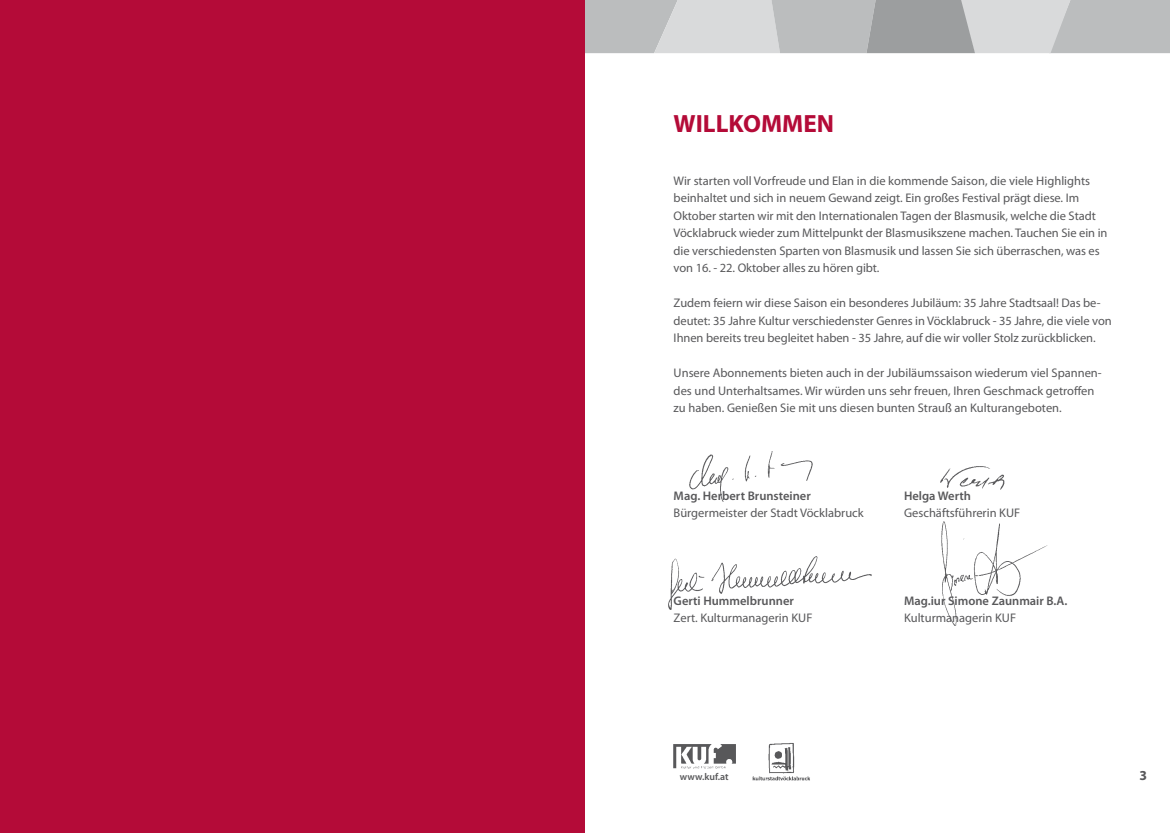
<style>
.page{position:relative;width:1170px;height:833px;background:#fff}
.page>*{position:absolute;margin:0;border:0;box-sizing:border-box;transform-origin:0 0}
.t1{font:700 25px "Myriad Pro";color:#b40b38}
.t2{font:700 13.75px "Myriad Pro";color:#58585a}
.t3{font:12.5px/17.5px "Myriad Pro";letter-spacing:-.005em;color:#58585a}
.t4{font:600 12.5px "Myriad Pro";color:#58585a}
.t5{font:600 9.88px "Myriad Pro";color:#58585a}
</style>
<div class="page">
<img style="left:940px;top:466px;width:65px;height:24px">
<img style="left:689px;top:452px;width:124px;height:50px">
<img style="left:941px;top:521px;width:107px;height:105px">
<img style="left:668px;top:556px;width:204px;height:54px">
<svg style="left:585px;top:0;width:584px;height:53px;background:#c0c1c2"></svg>
<img style="left:673px;top:744px;width:63px;height:25px">
<img style="left:752px;top:743px;width:58px;height:38px">
<div style="left:0;top:0;width:585px;height:833px;background:#b40b38"></div>
<h1 class="t1" style="left:673px;top:107px;width:162px">WILLKOMMEN</h1>
<p class="t3" style="left:673px;top:172px;width:435px">Wir starten voll Vorfreude und Elan in die kommende Saison, die viele Highlights beinhaltet und sich in neuem Gewand zeigt. Ein großes Festival prägt diese. Im Oktober starten wir mit den Internationalen Tagen der Blasmusik, welche die Stadt Vöcklabruck wieder zum Mittelpunkt der Blasmusikszene machen. Tauchen Sie ein in die verschiedensten Sparten von Blasmusik und lassen Sie sich überraschen, was es von 16. - 22. Oktober alles zu hören gibt.</p>
<p class="t3" style="left:673px;top:294px;width:439px">Zudem feiern wir diese Saison ein besonderes Jubiläum: 35 Jahre Stadtsaal! Das be&shy;deutet: 35 Jahre Kultur verschiedenster Genres in Vöcklabruck - 35 Jahre, die viele von<br>Ihnen bereits treu begleitet haben - 35 Jahre, auf die wir voller Stolz zurückblicken.</p>
<p class="t3" style="left:673px;top:364px;width:429px">Unsere Abonnements bieten auch in der Jubiläumssaison wiederum viel Spannen&shy;des und Unterhaltsames. Wir würden uns sehr freuen, Ihren Geschmack getroffen zu haben. Genießen Sie mit uns diesen bunten Strauß an Kulturangeboten.</p>
<p class="t4" style="left:673px;top:487px;width:139px">Mag. Herbert Brunsteiner</p>
<p class="t3" style="left:673px;top:504px;width:192px">Bürgermeister der Stadt Vöcklabruck</p>
<p class="t4" style="left:673px;top:592px;width:122px">Gerti Hummelbrunner</p>
<p class="t3" style="left:673px;top:609px;width:140px">Zert. Kulturmanagerin KUF</p>
<p class="t4" style="left:904px;top:487px;width:68px">Helga Werth</p>
<p class="t3" style="left:904px;top:504px;width:118px">Geschäftsführerin KUF</p>
<p class="t4" style="left:904px;top:592px;width:165px">Mag.iur Simone Zaunmair B.A.</p>
<p class="t3" style="left:904px;top:609px;width:113px">Kulturmanagerin KUF</p>
<p class="t5" style="left:680px;top:770px;width:50px">www.kuf.at</p>
<p class="t2" style="left:1139px;top:766px;width:9px">3</p>
</div>
